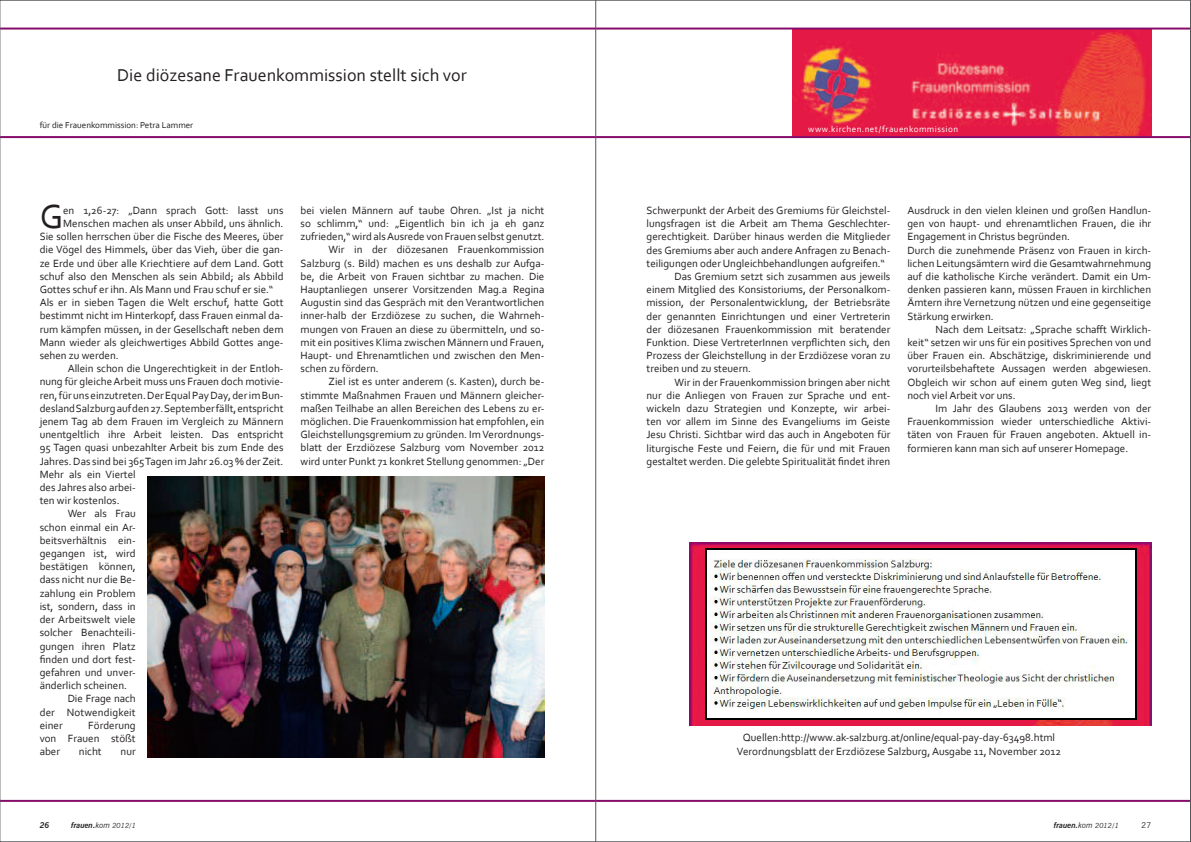
<style>
.page{position:relative;width:1191px;height:842px;background:#fff}
.page>*{position:absolute;margin:0;border:0;box-sizing:border-box;transform-origin:0 0}
.t1{font:35px "Corbel";color:#231f20}
.t2{font:18px "Corbel";color:#231f20}
.t3{font:11px/13.2px "Corbel";color:#231f20;text-align:justify}
.t4{font:9px "Corbel";color:#231f20}
.t5{font:9px "Corbel";letter-spacing:.05em;color:#fff}
.t6{font:italic 700 8px "News Gothic BT";color:#231f20}
.t7{font:8px "News Gothic BT";color:#231f20}
.s1{font-weight:400}
.s2{font-weight:400;font-size:7px}
</style>
<div class="page">
<img style="left:792px;top:30px;width:359px;height:106px">
<img style="left:147px;top:476px;width:397px;height:281px">
<img style="left:689px;top:543px;width:462px;height:182px">
<hr style="left:0;top:28px;width:1191px;height:2px;background:#860d6c">
<hr style="left:0;top:136px;width:1191px;height:2px;background:#860d6c">
<hr style="left:0;top:800px;width:1191px;height:2px;background:#860d6c">
<img style="left:705px;top:549px;width:431px;height:170px">
<hr style="left:595px;top:0;width:1px;height:842px;background:#57585a">
<hr style="left:1190px;top:0;width:1px;height:842px;background:#fff">
<h2 class="t2" style="left:117px;top:64px;width:351px">Die diözesane Frauenkommission stellt sich vor</h2>
<p class="t4" style="left:40px;top:120px;width:155px">für die Frauenkommission: Petra Lammer</p>
<h1 class="t1" style="left:40px;top:195px;width:25px">G</h1>
<p class="t3" style="left:63px;top:203px;width:222px">en 1,26-27: „Dann sprach Gott: lasst uns</p>
<p class="t3" style="left:63px;top:217px;width:222px">Menschen machen als unser Abbild, uns ähnlich.</p>
<p class="t3" style="left:40px;top:230px;width:245px">Sie sollen herrschen über die Fische des Meeres, über</p>
<p class="t3" style="left:40px;top:243px;width:245px">die Vögel des Himmels, über das Vieh, über die gan-</p>
<p class="t3" style="left:40px;top:256px;width:245px">ze Erde und über alle Kriechtiere auf dem Land. Gott</p>
<p class="t3" style="left:40px;top:269px;width:245px">schuf also den Menschen als sein Abbild; als Abbild</p>
<p class="t3" style="left:40px;top:283px;width:235px">Gottes schuf er ihn. Als Mann und Frau schuf er sie.“</p>
<p class="t3" style="left:40px;top:296px;width:245px">Als er in sieben Tagen die Welt erschuf, hatte Gott</p>
<p class="t3" style="left:40px;top:309px;width:245px">bestimmt nicht im Hinterkopf, dass Frauen einmal da-</p>
<p class="t3" style="left:40px;top:322px;width:245px">rum kämpfen müssen, in der Gesellschaft neben dem</p>
<p class="t3" style="left:40px;top:335px;width:245px">Mann wieder als gleichwertiges Abbild Gottes ange-</p>
<p class="t3" style="left:40px;top:349px;width:81px">sehen zu werden.</p>
<p class="t3" style="left:68px;top:362px;width:217px">Allein schon die Ungerechtigkeit in der Entloh-</p>
<p class="t3" style="left:40px;top:375px;width:245px">nung für gleiche Arbeit muss uns Frauen doch motivie-</p>
<p class="t3" style="left:40px;top:388px;width:245px">ren, für uns einzutreten. Der Equal Pay Day, der im Bun-</p>
<p class="t3" style="left:40px;top:401px;width:245px">desland Salzburg auf den 27. September fällt, entspricht</p>
<p class="t3" style="left:40px;top:415px;width:245px">jenem Tag ab dem Frauen im Vergleich zu Männern</p>
<p class="t3" style="left:40px;top:428px;width:245px">unentgeltlich ihre Arbeit leisten. Das entspricht</p>
<p class="t3" style="left:40px;top:441px;width:245px">95 Tagen quasi unbezahlter Arbeit bis zum Ende des</p>
<p class="t3" style="left:40px;top:454px;width:245px">Jahres. Das sind bei 365 Tagen im Jahr 26.03 % der Zeit.</p>
<p class="t3" style="left:40px;top:467px;width:98px">Mehr als ein Viertel</p>
<p class="t3" style="left:40px;top:481px;width:98px">des Jahres also arbei-</p>
<p class="t3" style="left:40px;top:494px;width:81px">ten wir kostenlos.</p>
<p class="t3" style="left:68px;top:507px;width:70px">Wer als Frau</p>
<p class="t3" style="left:40px;top:520px;width:98px">schon einmal ein Ar-</p>
<p class="t3" style="left:40px;top:533px;width:98px">beitsverhältnis ein-</p>
<p class="t3" style="left:40px;top:547px;width:98px">gegangen ist, wird</p>
<p class="t3" style="left:40px;top:560px;width:98px">bestätigen können,</p>
<p class="t3" style="left:40px;top:573px;width:98px">dass nicht nur die Be-</p>
<p class="t3" style="left:40px;top:586px;width:98px">zahlung ein Problem</p>
<p class="t3" style="left:40px;top:599px;width:98px">ist, sondern, dass in</p>
<p class="t3" style="left:40px;top:613px;width:98px">der Arbeitswelt viele</p>
<p class="t3" style="left:40px;top:626px;width:98px">solcher Benachteili-</p>
<p class="t3" style="left:40px;top:639px;width:98px">gungen ihren Platz</p>
<p class="t3" style="left:40px;top:652px;width:98px">finden und dort fest-</p>
<p class="t3" style="left:40px;top:665px;width:98px">gefahren und unver-</p>
<p class="t3" style="left:40px;top:679px;width:89px">änderlich scheinen.</p>
<p class="t3" style="left:68px;top:692px;width:70px">Die Frage nach</p>
<p class="t3" style="left:40px;top:705px;width:98px">der Notwendigkeit</p>
<p class="t3" style="left:40px;top:718px;width:24px">einer</p>
<p class="t3" style="left:40px;top:718px;width:98px;text-indent:49px">Förderung von Frauen stößt aber</p>
<p class="t3" style="left:79px;top:745px;width:24px">nicht</p>
<p class="t3" style="left:121px;top:745px;width:17px">nur</p>
<p class="t3" style="left:300px;top:203px;width:245px">bei vielen Männern auf taube Ohren. „Ist ja nicht</p>
<p class="t3" style="left:300px;top:216px;width:245px">so schlimm,“ und: „Eigentlich bin ich ja eh ganz</p>
<p class="t3" style="left:300px;top:230px;width:245px">zufrieden,“ wird als Ausrede von Frauen selbst genutzt.</p>
<p class="t3" style="left:328px;top:243px;width:217px">Wir in der diözesanen Frauenkommission</p>
<p class="t3" style="left:300px;top:256px;width:245px">Salzburg (s. Bild) machen es uns deshalb zur Aufga-</p>
<p class="t3" style="left:300px;top:269px;width:245px">be, die Arbeit von Frauen sichtbar zu machen. Die</p>
<p class="t3" style="left:300px;top:282px;width:245px">Hauptanliegen unserer Vorsitzenden Mag.a Regina</p>
<p class="t3" style="left:300px;top:296px;width:245px">Augustin sind das Gespräch mit den Verantwortlichen</p>
<p class="t3" style="left:300px;top:309px;width:245px">inner-halb der Erzdiözese zu suchen, die Wahrneh-</p>
<p class="t3" style="left:300px;top:322px;width:245px">mungen von Frauen an diese zu übermitteln, und so-</p>
<p class="t3" style="left:300px;top:335px;width:245px">mit ein positives Klima zwischen Männern und Frauen,</p>
<p class="t3" style="left:300px;top:348px;width:245px">Haupt- und Ehrenamtlichen und zwischen den Men-</p>
<p class="t3" style="left:300px;top:362px;width:80px">schen zu fördern.</p>
<p class="t3" style="left:328px;top:375px;width:217px">Ziel ist es unter anderem (s. Kasten), durch be-</p>
<p class="t3" style="left:300px;top:388px;width:245px">stimmte Maßnahmen Frauen und Männern gleicher-</p>
<p class="t3" style="left:300px;top:401px;width:245px">maßen Teilhabe an allen Bereichen des Lebens zu er-</p>
<p class="t3" style="left:300px;top:414px;width:245px">möglichen. Die Frauenkommission hat empfohlen, ein</p>
<p class="t3" style="left:300px;top:428px;width:245px">Gleichstellungsgremium zu gründen. Im Verordnungs-</p>
<p class="t3" style="left:300px;top:441px;width:245px">blatt der Erzdiözese Salzburg vom November 2012</p>
<p class="t3" style="left:300px;top:454px;width:245px">wird unter Punkt 71 konkret Stellung genommen: „Der</p>
<p class="t5" style="left:808px;top:123px;width:151px">www.kirchen.net/frauenkommission</p>
<p class="t3" style="left:646px;top:204px;width:245px">Schwerpunkt der Arbeit des Gremiums für Gleichstel-</p>
<p class="t3" style="left:646px;top:217px;width:245px">lungsfragen ist die Arbeit am Thema Geschlechter-</p>
<p class="t3" style="left:646px;top:230px;width:245px">gerechtigkeit. Darüber hinaus werden die Mitglieder</p>
<p class="t3" style="left:646px;top:243px;width:245px">des Gremiums aber auch andere Anfragen zu Benach-</p>
<p class="t3" style="left:646px;top:256px;width:240px">teiligungen oder Ungleichbehandlungen aufgreifen.“</p>
<p class="t3" style="left:674px;top:270px;width:217px">Das Gremium setzt sich zusammen aus jeweils</p>
<p class="t3" style="left:646px;top:283px;width:245px">einem Mitglied des Konsistoriums, der Personalkom-</p>
<p class="t3" style="left:646px;top:296px;width:245px">mission, der Personalentwicklung, der Betriebsräte</p>
<p class="t3" style="left:646px;top:309px;width:245px">der genannten Einrichtungen und einer Vertreterin</p>
<p class="t3" style="left:646px;top:322px;width:245px">der diözesanen Frauenkommission mit beratender</p>
<p class="t3" style="left:646px;top:336px;width:245px">Funktion. Diese VertreterInnen verpflichten sich, den</p>
<p class="t3" style="left:646px;top:349px;width:245px">Prozess der Gleichstellung in der Erzdiözese voran zu</p>
<p class="t3" style="left:646px;top:362px;width:106px">treiben und zu steuern.</p>
<p class="t3" style="left:674px;top:375px;width:217px">Wir in der Frauenkommission bringen aber nicht</p>
<p class="t3" style="left:646px;top:388px;width:245px">nur die Anliegen von Frauen zur Sprache und ent-</p>
<p class="t3" style="left:646px;top:402px;width:245px">wickeln dazu Strategien und Konzepte, wir arbei-</p>
<p class="t3" style="left:646px;top:415px;width:245px">ten vor allem im Sinne des Evangeliums im Geiste</p>
<p class="t3" style="left:646px;top:428px;width:245px">Jesu Christi. Sichtbar wird das auch in Angeboten für</p>
<p class="t3" style="left:646px;top:441px;width:245px">liturgische Feste und Feiern, die für und mit Frauen</p>
<p class="t3" style="left:646px;top:454px;width:245px">gestaltet werden. Die gelebte Spiritualität findet ihren</p>
<p class="t3" style="left:907px;top:204px;width:245px;text-align:left">Ausdruck in den vielen kleinen und großen Handlun&shy;gen von haupt- und ehrenamtlichen Frauen, die ihr Engagement in Christus begründen.<br>Durch die zunehmende Präsenz von Frauen in kirch&shy;lichen Leitungsämtern wird die Gesamtwahrnehmung auf die katholische Kirche verändert. Damit ein Um&shy;denken passieren kann, müssen Frauen in kirchlichen Ämtern ihre Vernetzung nützen und eine gegenseitige Stärkung erwirken.</p>
<p class="t3" style="left:907px;top:322px;width:245px;text-indent:28px">Nach dem Leitsatz: „Sprache schafft Wirklich&shy;keit“ setzen wir uns für ein positives Sprechen von und über Frauen ein. Abschätzige, diskriminierende und vorurteilsbehaftete Aussagen werden abgewiesen.<br>Obgleich wir schon auf einem guten Weg sind, liegt noch viel Arbeit vor uns.</p>
<p class="t3" style="left:907px;top:402px;width:245px;text-indent:28px">Im Jahr des Glaubens 2013 werden von der Frauenkommission wieder unterschiedliche Aktivi&shy;täten von Frauen für Frauen angeboten. Aktuell in&shy;formieren kann man sich auf unserer Homepage.</p>
<p class="t3" style="left:737px;top:731px;width:326px;text-align:center">Quellen:http://www.ak-salzburg.at/online/equal-pay-day-63498.html<br>Verordnungsblatt der Erzdiözese Salzburg, Ausgabe 11, November 2012</p>
<p class="t6" style="left:40px;top:820px;width:11px">26</p>
<p class="t6" style="left:71px;top:820px;width:66px">frauen.<span class="s1">kom</span> <span class="s2">2012/1</span></p>
<p class="t6" style="left:1054px;top:820px;width:66px">frauen.<span class="s1">kom</span> <span class="s2">2012/1</span></p>
<p class="t7" style="left:1141px;top:820px;width:11px">27</p>
</div>
